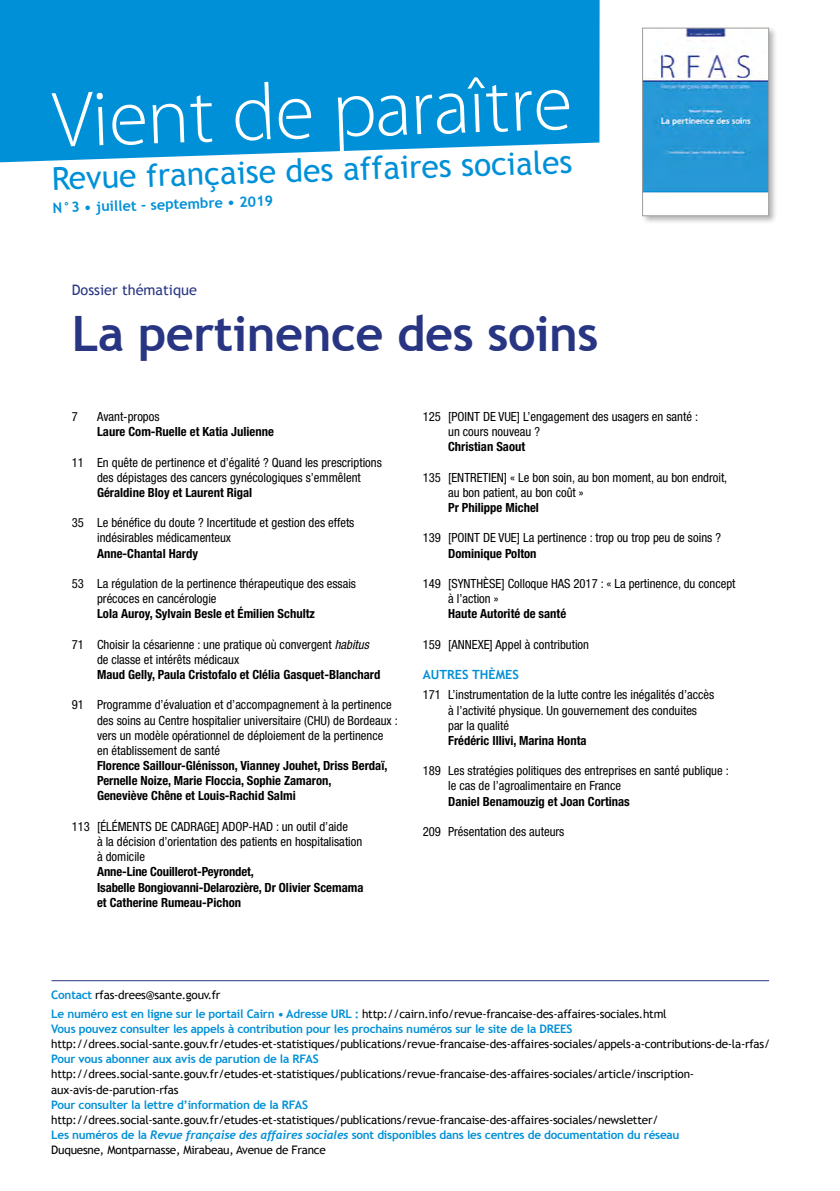
<style>
.page{position:relative;width:840px;height:1191px;background:#fff}
.page>*{position:absolute;margin:0;border:0;box-sizing:border-box;transform-origin:0 0}
.t1{font:300 79.4px "Cleanvertising";color:#fff}
.t2{font:700 48.8px "Trebuchet MS";letter-spacing:-.01em;color:#283583}
.t3{font:31.8px "Trebuchet MS";color:#0090d7}
.t4{font:700 14.4px "Trebuchet MS";color:#0090d7}
.t5{font:14.4px "Trebuchet MS";color:#283583}
.t6{font:condensed 12.6px/15.2px "Helvetica Neue LT Std";color:#000}
.t7{font:700 condensed 12.6px/15.2px "Helvetica Neue LT Std";color:#000}
.t8{font:700 12.6px "Trebuchet MS";color:#0090d7}
.t9{font:11.8px/15.2px "Trebuchet MS";letter-spacing:-.02em;color:#000}
.t10{font:700 11.8px "Trebuchet MS";letter-spacing:-.02em;color:#0090d7}
.s1{font-style:italic}
.s2{font-weight:700;color:#0090d7}
.s3{font-family:"Trebuchet";font-weight:700;font-style:italic;color:#0090d7}
</style>
<div class="page">
<div style="left:0;top:0;width:599px;height:162px;background:#0090d7"></div>
<div style="left:640px;top:26px;width:137px;height:199px;background:#000;opacity:.3"></div>
<img style="left:644px;top:30px;width:122px;height:184px">
<div style="left:642px;top:28px;width:126px;height:188px;border:1px solid #9d9d9c"></div>
<hr style="left:51px;top:980px;width:717px;height:1px;background:#283583">
<h1 class="t1" style="left:51px;top:76px;width:520px;rotate:-2deg">Vient de paraître</h1>
<h3 class="t3" style="left:51px;top:160px;width:522px;rotate:-2deg">Revue française des affaires sociales</h3>
<p class="t4" style="left:52px;top:199px;width:222px;rotate:-2deg">N°3 • juillet - septembre • 2019</p>
<p class="t5" style="left:72px;top:281px;width:126px">Dossier thématique</p>
<h2 class="t2" style="left:72px;top:303px;width:528px">La pertinence des soins</h2>
<p class="t6" style="left:72px;top:409px;width:8px">7</p>
<p class="t6" style="left:97px;top:409px;width:64px">Avant-propos</p>
<p class="t7" style="left:97px;top:424px;width:178px">Laure Com-Ruelle et Katia Julienne</p>
<p class="t6" style="left:72px;top:454px;width:311px;text-align:center">11 En quête de pertinence et d’égalité ? Quand les prescriptions des dépistages des cancers gynécologiques s’emmêlent</p>
<p class="t7" style="left:97px;top:485px;width:157px">Géraldine Bloy et Laurent Rigal</p>
<p class="t6" style="left:97px;top:515px;width:259px;text-indent:-25px">35 Le bénéfice du doute ? Incertitude et gestion des effets indésirables médicamenteux</p>
<p class="t7" style="left:97px;top:545px;width:102px">Anne-Chantal Hardy</p>
<p class="t6" style="left:97px;top:576px;width:260px;text-indent:-25px">53 La régulation de la pertinence thérapeutique des essais précoces en cancérologie</p>
<p class="t7" style="left:97px;top:606px;width:219px">Lola Auroy, Sylvain Besle et Émilien Schultz</p>
<p class="t6" style="left:97px;top:636px;width:273px;text-indent:-25px">71 Choisir la césarienne : une pratique où convergent <span class="s1">habitus </span>de classe et intérêts médicaux</p>
<p class="t7" style="left:97px;top:667px;width:284px">Maud Gelly, Paula Cristofalo et Clélia Gasquet-Blanchard</p>
<p class="t6" style="left:97px;top:697px;width:302px;text-indent:-25px">91 Programme d’évaluation et d’accompagnement à la pertinence des soins au Centre hospitalier universitaire (CHU) de Bordeaux : vers un modèle opérationnel de déploiement de la pertinence en établissement de santé</p>
<p class="t7" style="left:97px;top:758px;width:292px">Florence Saillour-Glénisson, Vianney Jouhet, Driss Berdaï,<br>Pernelle Noize, Marie Floccia, Sophie Zamaron,<br>Geneviève Chêne et Louis-Rachid Salmi</p>
<p class="t6" style="left:97px;top:818px;width:266px;text-indent:-25px">113 [ÉLÉMENTS DE CADRAGE] ADOP-HAD : un outil d’aide<br>à la décision d’orientation des patients en hospitalisation à domicile</p>
<p class="t7" style="left:97px;top:864px;width:268px">Anne-Line Couillerot-Peyrondet,<br>Isabelle Bongiovanni-Delarozière, Dr Olivier Scemama et Catherine Rumeau-Pichon</p>
<p class="t6" style="left:448px;top:409px;width:251px;text-indent:-25px">125 [POINT DE VUE] L’engagement des usagers en santé : un cours nouveau ?</p>
<p class="t7" style="left:448px;top:439px;width:78px">Christian Saout</p>
<p class="t6" style="left:448px;top:469px;width:280px;text-indent:-25px">135 [ENTRETIEN] « Le bon soin, au bon moment, au bon endroit, au bon patient, au bon coût »</p>
<p class="t7" style="left:448px;top:500px;width:92px">Pr Philippe Michel</p>
<p class="t6" style="left:422px;top:530px;width:299px">139 [POINT DE VUE] La pertinence : trop ou trop peu de soins ?</p>
<p class="t7" style="left:448px;top:545px;width:90px">Dominique Polton</p>
<p class="t6" style="left:448px;top:576px;width:289px;text-indent:-25px">149 [SYNTHÈSE] Colloque HAS 2017 : « La pertinence, du concept à l’action »</p>
<p class="t7" style="left:448px;top:606px;width:119px">Haute Autorité de santé</p>
<p class="t6" style="left:422px;top:636px;width:168px">159 [ANNEXE] Appel à contribution</p>
<p class="t8" style="left:422px;top:666px;width:97px">AUTRES THÈMES</p>
<p class="t6" style="left:448px;top:687px;width:267px;text-indent:-25px">171 L’instrumentation de la lutte contre les inégalités d’accès à l’activité physique. Un gouvernement des conduites par la qualité</p>
<p class="t7" style="left:448px;top:732px;width:140px">Frédéric Illivi, Marina Honta</p>
<p class="t6" style="left:448px;top:763px;width:282px;text-indent:-25px">189 Les stratégies politiques des entreprises en santé publique : le cas de l’agroalimentaire en France</p>
<p class="t7" style="left:448px;top:793px;width:183px">Daniel Benamouzig et Joan Cortinas</p>
<p class="t6" style="left:422px;top:824px;width:143px">209 Présentation des auteurs</p>
<p class="t9" style="left:51px;top:985px;width:616px;line-height:18.8px"><span class="s2">Contact</span> rfas-drees@sante.gouv.fr<br><span class="s2">Le numéro est en ligne sur le portail Cairn • Adresse URL :</span> http://cairn.info/revue-francaise-des-affaires-sociales.html</p>
<p class="t10" style="left:51px;top:1021px;width:522px">Vous pouvez consulter les appels à contribution pour les prochains numéros sur le site de la DREES</p>
<p class="t9" style="left:51px;top:1036px;width:720px">http://drees.social-sante.gouv.fr/etudes-et-statistiques/publications/revue-francaise-des-affaires-sociales/appels-a-contributions-de-la-rfas/</p>
<p class="t10" style="left:51px;top:1051px;width:269px">Pour vous abonner aux avis de parution de la RFAS</p>
<p class="t9" style="left:51px;top:1066px;width:644px">http://drees.social-sante.gouv.fr/etudes-et-statistiques/publications/revue-francaise-des-affaires-sociales/article/inscription&shy;aux-avis-de-parution-rfas</p>
<p class="t10" style="left:51px;top:1097px;width:258px">Pour consulter la lettre d’information de la RFAS</p>
<p class="t9" style="left:51px;top:1112px;width:629px">http://drees.social-sante.gouv.fr/etudes-et-statistiques/publications/revue-francaise-des-affaires-sociales/newsletter/<br><span class="s2">Les numéros de la</span> <span class="s3">Revue française des affaires sociales</span> <span class="s2">sont disponibles dans les centres de documentation du réseau<br></span>Duquesne, Montparnasse, Mirabeau, Avenue de France</p>
</div>
